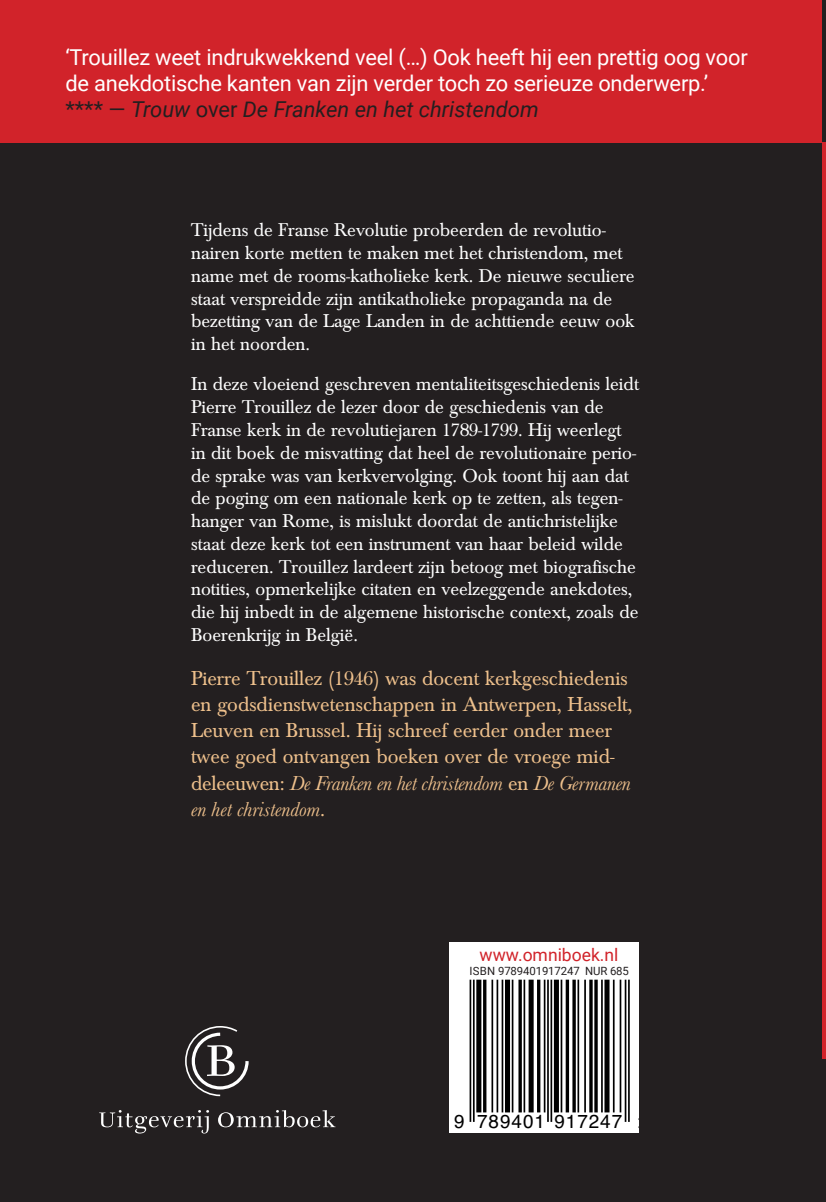
<style>
.page{position:relative;width:826px;height:1202px;background:#fff}
.page>*{position:absolute;margin:0;border:0;box-sizing:border-box;transform-origin:0 0}
.t1{font:21.88px/26.2px "Roboto";letter-spacing:-.01em;color:#fff}
.t2{font:21px/26.2px "Baskerville";color:#eec08c}
.t3{font:19.25px/22.8px "Baskerville";color:#fff}
.t4{font:18.9px "Helvetica";letter-spacing:.05em;color:#000}
.t5{font:17.5px "Roboto";color:#d1232a}
.t6{font:11.38px "Roboto";letter-spacing:-.01em;color:#231f20}
.s1{color:#231f20}
.s2{font-style:italic;color:#231f20}
.s3{font-style:italic}
</style>
<div class="page">
<svg style="left:821px;top:7px;width:4px;height:136px"></svg>
<svg style="left:821px;top:143px;width:4px;height:916px;background:#a52227"></svg>
<div style="left:0;top:143px;width:821px;height:1058px;background:#231f20"></div>
<hr style="left:821px;top:1059px;width:4px;height:142px;background:#231f20">
<div style="left:0;top:0;width:821px;height:143px;background:#d1232a"></div>
<svg style="left:449px;top:942px;width:190px;height:190px;background:#e2e2e2"></svg>
<hr style="left:469px;top:979px;width:2px;height:142px;background:#000">
<hr style="left:473px;top:979px;width:1px;height:142px;background:#000">
<div style="left:476px;top:979px;width:5px;height:133px;background:#000"></div>
<hr style="left:483px;top:979px;width:3px;height:133px;background:#000">
<hr style="left:491px;top:979px;width:2px;height:133px;background:#000">
<hr style="left:496px;top:979px;width:2px;height:133px;background:#000">
<hr style="left:501px;top:979px;width:2px;height:133px;background:#000">
<div style="left:505px;top:979px;width:5px;height:133px;background:#000"></div>
<hr style="left:511px;top:979px;width:2px;height:133px;background:#000">
<hr style="left:518px;top:979px;width:3px;height:133px;background:#000">
<hr style="left:523px;top:979px;width:2px;height:133px;background:#000">
<div style="left:528px;top:979px;width:5px;height:133px;background:#000"></div>
<hr style="left:537px;top:979px;width:3px;height:133px;background:#000">
<hr style="left:543px;top:979px;width:2px;height:133px;background:#000">
<hr style="left:547px;top:979px;width:1px;height:142px;background:#000">
<hr style="left:550px;top:979px;width:2px;height:142px;background:#000">
<div style="left:553px;top:979px;width:5px;height:133px;background:#000"></div>
<hr style="left:560px;top:979px;width:2px;height:133px;background:#000">
<svg style="left:565px;top:979px;width:4px;height:133px"></svg>
<hr style="left:572px;top:979px;width:3px;height:133px;background:#000">
<hr style="left:577px;top:979px;width:2px;height:133px;background:#000">
<hr style="left:584px;top:979px;width:1px;height:133px;background:#000">
<hr style="left:589px;top:979px;width:3px;height:133px;background:#000">
<hr style="left:594px;top:979px;width:3px;height:133px;background:#000">
<hr style="left:601px;top:979px;width:1px;height:133px;background:#000">
<div style="left:604px;top:979px;width:5px;height:133px;background:#000"></div>
<hr style="left:612px;top:979px;width:2px;height:133px;background:#000">
<hr style="left:619px;top:979px;width:2px;height:133px;background:#000">
<hr style="left:624px;top:979px;width:2px;height:142px;background:#000">
<hr style="left:627px;top:979px;width:2px;height:142px;background:#000">
<svg style="left:99px;top:1110px;width:236px;height:23px"></svg>
<svg style="left:185px;top:1026px;width:64px;height:70px"></svg>
<svg style="left:821px;top:0;width:5px;height:7px"></svg>
<svg style="left:820px;top:1195px;width:6px;height:7px"></svg>
<p class="t1" style="left:65px;top:43px;width:683px">‘Trouillez weet indrukwekkend veel (…) Ook heeft hij een prettig oog voor de anekdotische kanten van zijn verder toch zo serieuze onderwerp.’ <span class="s1">**** —</span> <span class="s2">Trouw</span> <span class="s1">over</span> <span class="s2">De Franken en het christendom</span></p>
<p class="t3" style="left:191px;top:219px;width:445px">Tijdens de Franse Revolutie probeerden de revolutio&shy;nairen korte metten te maken met het christendom, met name met de rooms-katholieke kerk. De nieuwe seculiere staat verspreidde zijn antikatholieke propaganda na de bezetting van de Lage Landen in de achttiende eeuw ook in het noorden.</p>
<p class="t3" style="left:191px;top:373px;width:449px">In deze vloeiend geschreven mentaliteitsgeschiedenis leidt Pierre Trouillez de lezer door de geschiedenis van de Franse kerk in de revolutiejaren 1789-1799. Hij weerlegt in dit boek de misvatting dat heel de revolutionaire perio&shy;de sprake was van kerkvervolging. Ook toont hij aan dat de poging om een nationale kerk op te zetten, als tegen&shy;hanger van Rome, is mislukt doordat de antichristelijke staat deze kerk tot een instrument van haar beleid wilde reduceren. Trouillez lardeert zijn betoog met biografische notities, opmerkelijke citaten en veelzeggende anekdotes, die hij inbedt in de algemene historische context, zoals de Boerenkrijg in België.</p>
<p class="t2" style="left:191px;top:665px;width:443px">Pierre Trouillez (1946) was docent kerkgeschiedenis en godsdienstwetenschappen in Antwerpen, Hasselt, Leuven en Brussel. Hij schreef eerder onder meer twee goed ontvangen boeken over de vroege mid&shy;deleeuwen: <span class="s3">De Franken en het christendom</span> en <span class="s3">De Germanen en het christendom</span>.</p>
<p class="t5" style="left:479px;top:942px;width:140px">www.omniboek.nl</p>
<p class="t6" style="left:469px;top:962px;width:161px">ISBN 9789401917247 NUR 685</p>
<p class="t4" style="left:454px;top:1106px;width:197px">9 789401 917247 &gt;</p>
</div>
